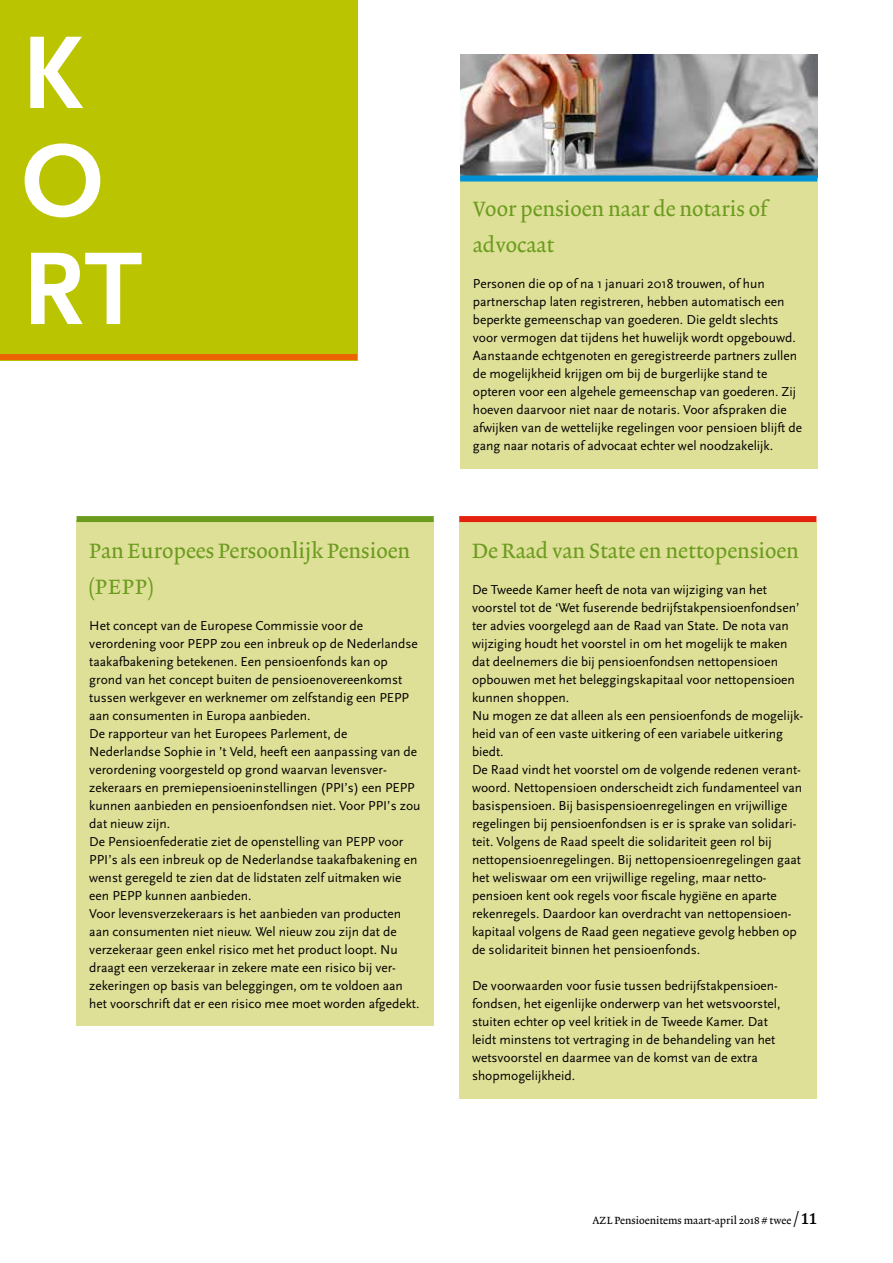
<style>
.page{position:relative;width:893px;height:1263px;background:#fff}
.page>*{position:absolute;margin:0;border:0;box-sizing:border-box;transform-origin:0 0}
.t1{font:700 108px/108px "Scala Sans OT";color:#fff}
.t2{font:21px/36px "Lexicon No 2 Roman A";color:#6c9c1f}
.t3{font:13.5px/18px "Scala Sans OT";color:#000}
.t4{font:10.5px "Lexicon No 2 Roman A";color:#000}
.s1{font-size:18px}
.s2{font-size:21px}
</style>
<div class="page">
<div style="left:0;top:0;width:357px;height:360px;background:#bac400"></div>
<div style="left:0;top:354px;width:357px;height:6px;background:#ec6502"></div>
<img style="left:460px;top:54px;width:357px;height:122px">
<div style="left:459px;top:522px;width:357px;height:576px;background:#dfe098"></div>
<div style="left:459px;top:516px;width:357px;height:6px;background:#e4200e"></div>
<div style="left:460px;top:179px;width:357px;height:290px;background:#dfe098"></div>
<div style="left:460px;top:176px;width:357px;height:6px;background:#0092d4"></div>
<div style="left:77px;top:521px;width:357px;height:505px;background:#dfe098"></div>
<div style="left:77px;top:516px;width:357px;height:6px;background:#6c9c1f"></div>
<h1 class="t1" style="left:21px;top:20px;width:123px">K<br>O<br>RT</h1>
<h2 class="t2" style="left:89px;top:534px;width:323px">Pan Europees Persoonlijk Pensioen (PEPP)</h2>
<p class="t3" style="left:89px;top:617px;width:333px">Het concept van de Europese Commissie voor de verordening voor PEPP zou een inbreuk op de Nederlandse taakafbakening betekenen. Een pensioenfonds kan op grond van het concept buiten de pensioenovereenkomst tussen werkgever en werknemer om zelfstandig een PEPP aan consumenten in Europa aanbieden.<br>De rapporteur van het Europees Parlement, de Nederlandse Sophie in ’t Veld, heeft een aanpassing van de verordening voorgesteld op grond waarvan levensver&shy;zekeraars en premiepensioeninstellingen (PPI’s) een PEPP kunnen aanbieden en pensioenfondsen niet. Voor PPI’s zou dat nieuw zijn.<br>De Pensioenfederatie ziet de openstelling van PEPP voor PPI’s als een inbreuk op de Nederlandse taakafbakening en wenst geregeld te zien dat de lidstaten zelf uitmaken wie een PEPP kunnen aanbieden.<br>Voor levensverzekeraars is het aanbieden van producten aan consumenten niet nieuw. Wel nieuw zou zijn dat de verzekeraar geen enkel risico met het product loopt. Nu draagt een verzekeraar in zekere mate een risico bij ver&shy;zekeringen op basis van beleggingen, om te voldoen aan het voorschrift dat er een risico mee moet worden afgedekt.</p>
<h2 class="t2" style="left:473px;top:192px;width:296px">Voor pensioen naar de notaris of advocaat</h2>
<p class="t3" style="left:473px;top:275px;width:331px">Personen die op of na 1 januari 2018 trouwen, of hun partnerschap laten registreren, hebben automatisch een beperkte gemeenschap van goederen. Die geldt slechts voor vermogen dat tijdens het huwelijk wordt opgebouwd.<br>Aanstaande echtgenoten en geregistreerde partners zullen de mogelijkheid krijgen om bij de burgerlijke stand te opteren voor een algehele gemeenschap van goederen. Zij hoeven daarvoor niet naar de notaris. Voor afspraken die afwijken van de wettelijke regelingen voor pensioen blijft de gang naar notaris of advocaat echter wel noodzakelijk.</p>
<h2 class="t2" style="left:472px;top:534px;width:329px">De Raad van State en nettopensioen</h2>
<p class="t3" style="left:472px;top:581px;width:333px">De Tweede Kamer heeft de nota van wijziging van het voorstel tot de ‘Wet fuserende bedrijfstakpensioenfondsen’ ter advies voorgelegd aan de Raad van State. De nota van wijziging houdt het voorstel in om het mogelijk te maken dat deelnemers die bij pensioenfondsen nettopensioen opbouwen met het beleggingskapitaal voor nettopensioen kunnen shoppen.<br>Nu mogen ze dat alleen als een pensioenfonds de mogelijk&shy;heid van of een vaste uitkering of een variabele uitkering biedt.<br>De Raad vindt het voorstel om de volgende redenen verant&shy;woord. Nettopensioen onderscheidt zich fundamenteel van basispensioen. Bij basispensioenregelingen en vrijwillige regelingen bij pensioenfondsen is er is sprake van solidari&shy;teit. Volgens de Raad speelt die solidariteit geen rol bij nettopensioenregelingen. Bij nettopensioenregelingen gaat het weliswaar om een vrijwillige regeling, maar netto&shy;pensioen kent ook regels voor fiscale hygiëne en aparte rekenregels. Daardoor kan overdracht van nettopensioen&shy;kapitaal volgens de Raad geen negatieve gevolg hebben op de solidariteit binnen het pensioenfonds.</p>
<p class="t3" style="left:472px;top:977px;width:310px">De voorwaarden voor fusie tussen bedrijfstakpensioen&shy;fondsen, het eigenlijke onderwerp van het wetsvoorstel, stuiten echter op veel kritiek in de Tweede Kamer. Dat leidt minstens tot vertraging in de behandeling van het wetsvoorstel en daarmee van de komst van de extra shopmogelijkheid.</p>
<p class="t4" style="left:592px;top:1214px;width:226px">AZL Pensioenitems maart-april 2018 # twee <span class="s1">/</span><span class="s2">11</span></p>
</div>
